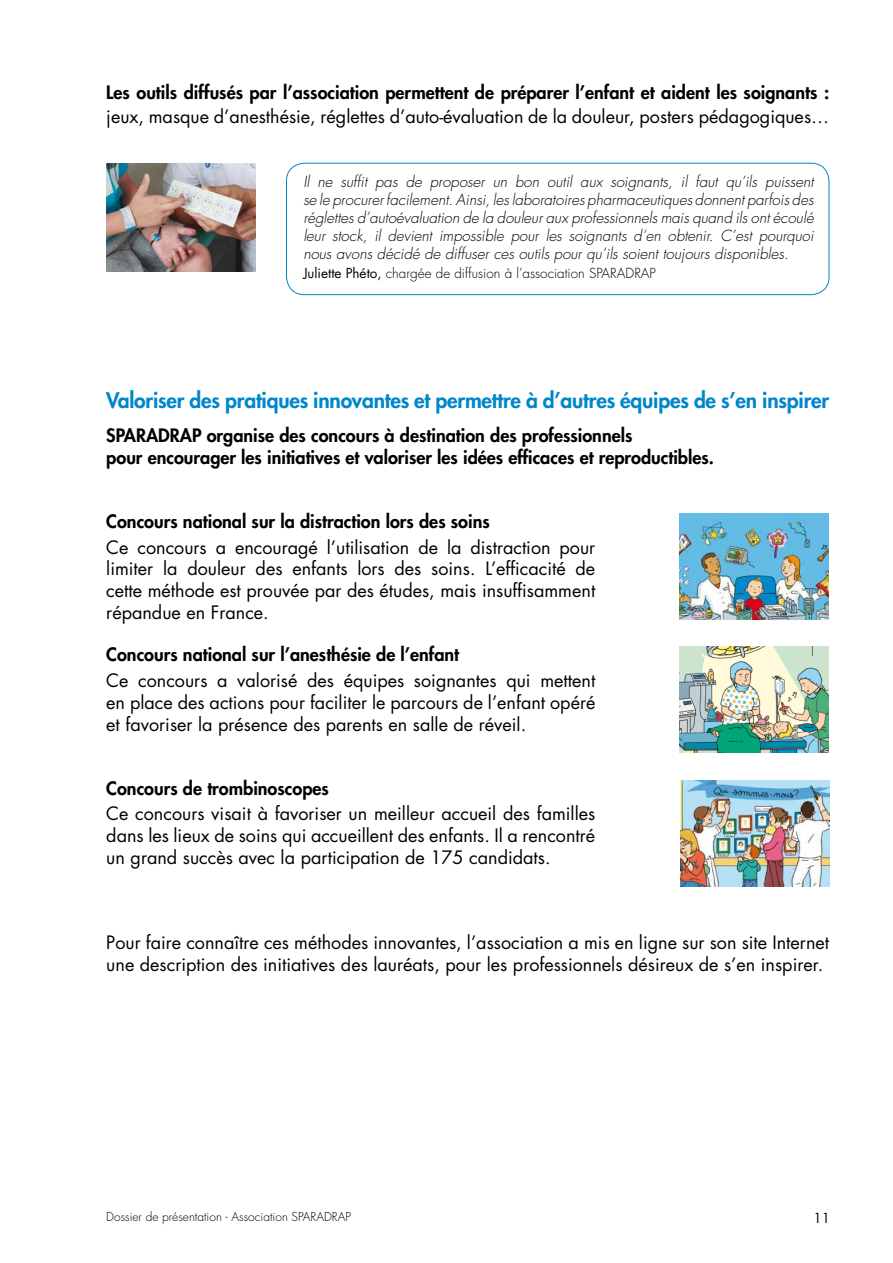
<style>
.page{position:relative;width:893px;height:1263px;background:#fff}
.page>*{position:absolute;margin:0;border:0;box-sizing:border-box;transform-origin:0 0}
.t1{font:800 21px "Futura";letter-spacing:-.01em;color:#0086cb}
.t2{font:18px/21.6px "Futura";color:#000;text-align:justify}
.t3{font:800 18px/21.6px "Futura";color:#000}
.t4{font:italic 300 15px/18px "Futura";color:#000;text-align:justify}
.t5{font:300 13.5px "Futura";color:#000}
.t6{font:13.5px "Futura";color:#000}
.t7{font:300 12px "Futura";color:#000}
.s1{font-weight:400}
</style>
<div class="page">
<div style="left:286px;top:163px;width:543px;height:132px;border:1px solid #0086cb;border-radius:18px"></div>
<img style="left:680px;top:513px;width:149px;height:106px">
<img style="left:680px;top:646px;width:149px;height:107px">
<img style="left:106px;top:163px;width:149px;height:108px">
<img style="left:680px;top:780px;width:149px;height:107px">
<p class="t3" style="left:106px;top:82px;width:724px">Les outils diffusés par l’association permettent de préparer l’enfant et aident les soignants :</p>
<p class="t2" style="left:106px;top:105px;width:724px">jeux, masque d’anesthésie, réglettes d’auto-évaluation de la douleur, posters pédagogiques…</p>
<p class="t4" style="left:303px;top:173px;width:512px">Il ne suffit pas de proposer un bon outil aux soignants, il faut qu’ils puissent se le procurer facilement. Ainsi, les laboratoires pharmaceutiques donnent parfois des réglettes d’autoévaluation de la douleur aux professionnels mais quand ils ont écoulé leur stock, il devient impossible pour les soignants d’en obtenir. C’est pourquoi nous avons décidé de diffuser ces outils pour qu’ils soient toujours disponibles.</p>
<p class="t5" style="left:303px;top:264px;width:354px"><span class="s1">Juliette Phéto,</span> chargée de diffusion à l’association SPARADRAP</p>
<p class="t1" style="left:106px;top:387px;width:724px">Valoriser des pratiques innovantes et permettre à d’autres équipes de s’en inspirer</p>
<p class="t3" style="left:106px;top:425px;width:609px">SPARADRAP organise des concours à destination des professionnels<br>pour encourager les initiatives et valoriser les idées efficaces et reproductibles.</p>
<p class="t3" style="left:106px;top:510px;width:385px">Concours national sur la distraction lors des soins</p>
<p class="t2" style="left:106px;top:537px;width:490px">Ce concours a encouragé l’utilisation de la distraction pour limiter la douleur des enfants lors des soins. L’efficacité de cette méthode est prouvée par des études, mais insuffisamment répandue en France.</p>
<p class="t3" style="left:106px;top:644px;width:354px">Concours national sur l’anesthésie de l’enfant</p>
<p class="t2" style="left:106px;top:670px;width:491px">Ce concours a valorisé des équipes soignantes qui mettent en place des actions pour faciliter le parcours de l’enfant opéré et favoriser la présence des parents en salle de réveil.</p>
<p class="t3" style="left:106px;top:777px;width:224px">Concours de trombinoscopes</p>
<p class="t2" style="left:106px;top:803px;width:490px">Ce concours visait à favoriser un meilleur accueil des familles dans les lieux de soins qui accueillent des enfants. Il a rencontré un grand succès avec la participation de 175 candidats.</p>
<p class="t2" style="left:106px;top:932px;width:724px">Pour faire connaître ces méthodes innovantes, l’association a mis en ligne sur son site Internet une description des initiatives des lauréats, pour les professionnels désireux de s’en inspirer.</p>
<p class="t7" style="left:106px;top:1209px;width:246px">Dossier de présentation - Association SPARADRAP</p>
<p class="t6" style="left:814px;top:1209px;width:18px">11</p>
</div>
